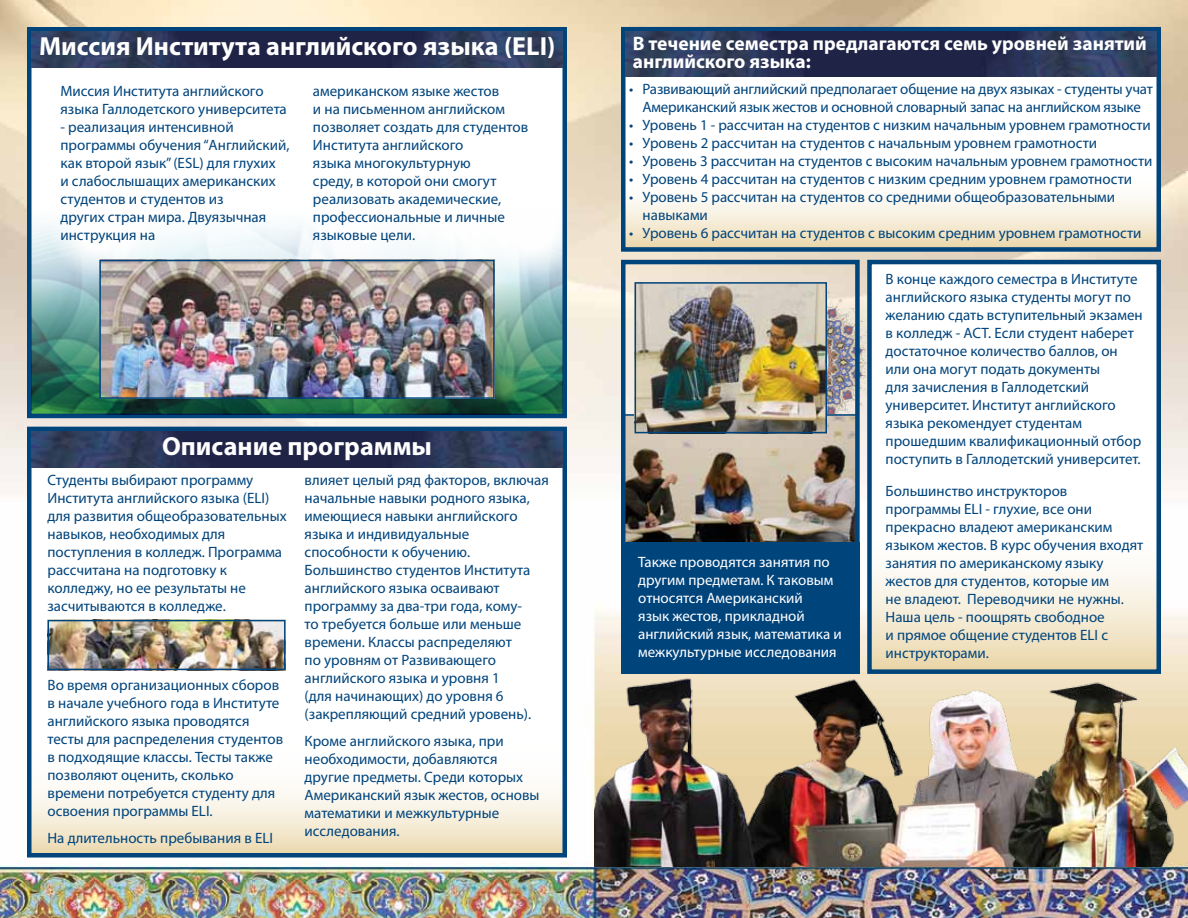
<style>
.page{position:relative;width:1188px;height:918px;background:#fff}
.page>*{position:absolute;margin:0;border:0;box-sizing:border-box;transform-origin:0 0}
.Subtitle_1_Head_2{font:700 26.25px "Myriad Pro";color:#fff}
.Subtitle_Head_2{font:700 26.25px "Myriad Pro";color:#fff}
.Subtitle_2_Head_2{font:700 19.5px/18px "Myriad Pro";color:#fff}
.Paragraph_2_P{font:15px/18px "Myriad Pro";color:#00447c}
.Paragraph_1_P{font:15px/18px "Myriad Pro";color:#00447c}
.Class_P{font:15px/18px "Myriad Pro";color:#fff}
</style>
<div class="page">
<img style="left:0;top:0;width:1188px;height:918px">
<div style="left:29px;top:29px;width:536px;height:387px;background:#fff"></div>
<div style="left:27px;top:27px;width:540px;height:391px;border:4px solid #00447c"></div>
<img style="left:32px;top:32px;width:530px;height:35px">
<img style="left:32px;top:209px;width:531px;height:205px">
<img style="left:102px;top:263px;width:390px;height:133px">
<div style="left:99px;top:260px;width:396px;height:139px;border:2px solid #00447c"></div>
<svg style="left:32px;top:467px;width:530px;height:386px"></svg>
<div style="left:27px;top:427px;width:540px;height:431px;border:4px solid #00447c"></div>
<img style="left:32px;top:431px;width:530px;height:36px">
<img style="left:51px;top:623px;width:232px;height:44px">
<div style="left:48px;top:620px;width:238px;height:50px;border:2px solid #00447c"></div>
<svg style="left:626px;top:77px;width:530px;height:170px"></svg>
<div style="left:621px;top:27px;width:540px;height:225px;border:4px solid #00447c"></div>
<img style="left:626px;top:32px;width:530px;height:45px">
<img style="left:827px;top:282px;width:40px;height:200px">
<img style="left:626px;top:417px;width:229px;height:126px">
<img style="left:638px;top:285px;width:186px;height:145px">
<div style="left:635px;top:282px;width:192px;height:151px;border:2px solid #00447c"></div>
<div style="left:621px;top:260px;width:239px;height:414px;border:4px solid #00447c"></div>
<div style="left:621px;top:543px;width:239px;height:131px;background:#00447c"></div>
<svg style="left:872px;top:265px;width:284px;height:387px"></svg>
<div style="left:867px;top:260px;width:294px;height:414px;border:4px solid #00447c"></div>
<img style="left:594px;top:652px;width:594px;height:214px">
<h1 class="Subtitle_1_Head_2" style="left:39px;top:29px;width:518px">Миссия Института английского языка (ELI)</h1>
<h2 class="Paragraph_1_P" style="left:60px;top:82px;width:228px">Миссия Института английского языка Галлодетского университета</h2>
<h2 class="Paragraph_1_P" style="left:60px;top:118px;width:230px">- реализация интенсивной программы обучения “Английский, как второй язык”(ESL) для глухих<br>и слабослышащих американских студентов и студентов из<br>других стран мира. Двуязычная инструкция на</h2>
<h2 class="Paragraph_1_P" style="left:313px;top:82px;width:217px">американском языке жестов<br>и на письменном английском позволяет создать для студентов<br>Института английского<br>языка многокультурную<br>среду, в которой они смогут реализовать академические, профессиональные и личные языковые цели.</h2>
<h1 class="Subtitle_Head_2" style="left:162px;top:429px;width:271px">Описание программы</h1>
<p class="Paragraph_2_P" style="left:48px;top:471px;width:241px">Студенты выбирают программу<br>Института английского языка (ELI) для развития общеобразовательных навыков, необходимых для поступления в колледж. Программа рассчитана на подготовку к колледжу, но ее результаты не засчитываются в колледже.</p>
<p class="Paragraph_2_P" style="left:305px;top:471px;width:246px">влияет целый ряд факторов, включая начальные навыки родного языка, имеющиеся навыки английского языка и индивидуальные способности к обучению.<br>Большинство студентов Института английского языка осваивают программу за два-три года, кому-<br>то требуется больше или меньше времени. Классы распределяют<br>по уровням от Развивающего английского языка и уровня 1<br>(для начинающих) до уровня 6 (закрепляющий средний уровень).</p>
<p class="Paragraph_2_P" style="left:305px;top:732px;width:236px">Кроме английского языка, при необходимости, добавляются другие предметы. Среди которых<br>Американский язык жестов, основы математики и межкультурные исследования.</p>
<p class="Paragraph_2_P" style="left:48px;top:676px;width:237px">Во время организационных сборов в начале учебного года в Институте английского языка проводятся тесты для распределения студентов в подходящие классы. Тесты также позволяют оценить, сколько времени потребуется студенту для освоения программы ELI.</p>
<p class="Paragraph_2_P" style="left:48px;top:829px;width:227px">На длительность пребывания в ELI</p>
<h2 class="Subtitle_2_Head_2" style="left:633px;top:34px;width:516px">В течение семестра предлагаются семь уровней занятий английского языка:</h2>
<p class="Paragraph_2_P" style="left:629px;top:80px;width:525px;text-align:center">• Развивающий английский предполагает общение на двух языках - студенты учат<br>Американский язык жестов и основной словарный запас на английском языке</p>
<p class="Paragraph_2_P" style="left:629px;top:116px;width:523px">• Уровень 1 - рассчитан на студентов с низким начальным уровнем грамотности</p>
<p class="Paragraph_2_P" style="left:629px;top:134px;width:469px">• Уровень 2 рассчитан на студентов с начальным уровнем грамотности</p>
<p class="Paragraph_2_P" style="left:629px;top:152px;width:525px">• Уровень 3 рассчитан на студентов с высоким начальным уровнем грамотности</p>
<p class="Paragraph_2_P" style="left:629px;top:170px;width:504px">• Уровень 4 рассчитан на студентов с низким средним уровнем грамотности</p>
<p class="Paragraph_2_P" style="left:643px;top:188px;width:474px;text-indent:-14px">• Уровень 5 рассчитан на студентов со средними общеобразовательными навыками</p>
<p class="Paragraph_2_P" style="left:629px;top:224px;width:514px">• Уровень 6 рассчитан на студентов с высоким средним уровнем грамотности</p>
<p class="Class_P" style="left:638px;top:552px;width:205px">Также проводятся занятия по другим предметам. К таковым относятся Американский<br>язык жестов, прикладной английский язык, математика и межкультурные исследования</p>
<p class="Paragraph_2_P" style="left:886px;top:270px;width:259px">В конце каждого семестра в Институте английского языка студенты могут по желанию сдать вступительный экзамен в колледж - ACT. Если студент наберет достаточное количество баллов, он или она могут подать документы<br>для зачисления в Галлодетский университет. Институт английского языка рекомендует студентам прошедшим квалификационный отбор поступить в Галлодетский университет.</p>
<p class="Paragraph_2_P" style="left:886px;top:482px;width:259px">Большинство инструкторов программы ELI - глухие, все они прекрасно владеют американским языком жестов. В курс обучения входят занятия по американскому языку жестов для студентов, которые им<br>не владеют. Переводчики не нужны.<br>Наша цель - поощрять свободное<br>и прямое общение студентов ELI с инструкторами.</p>
</div>
